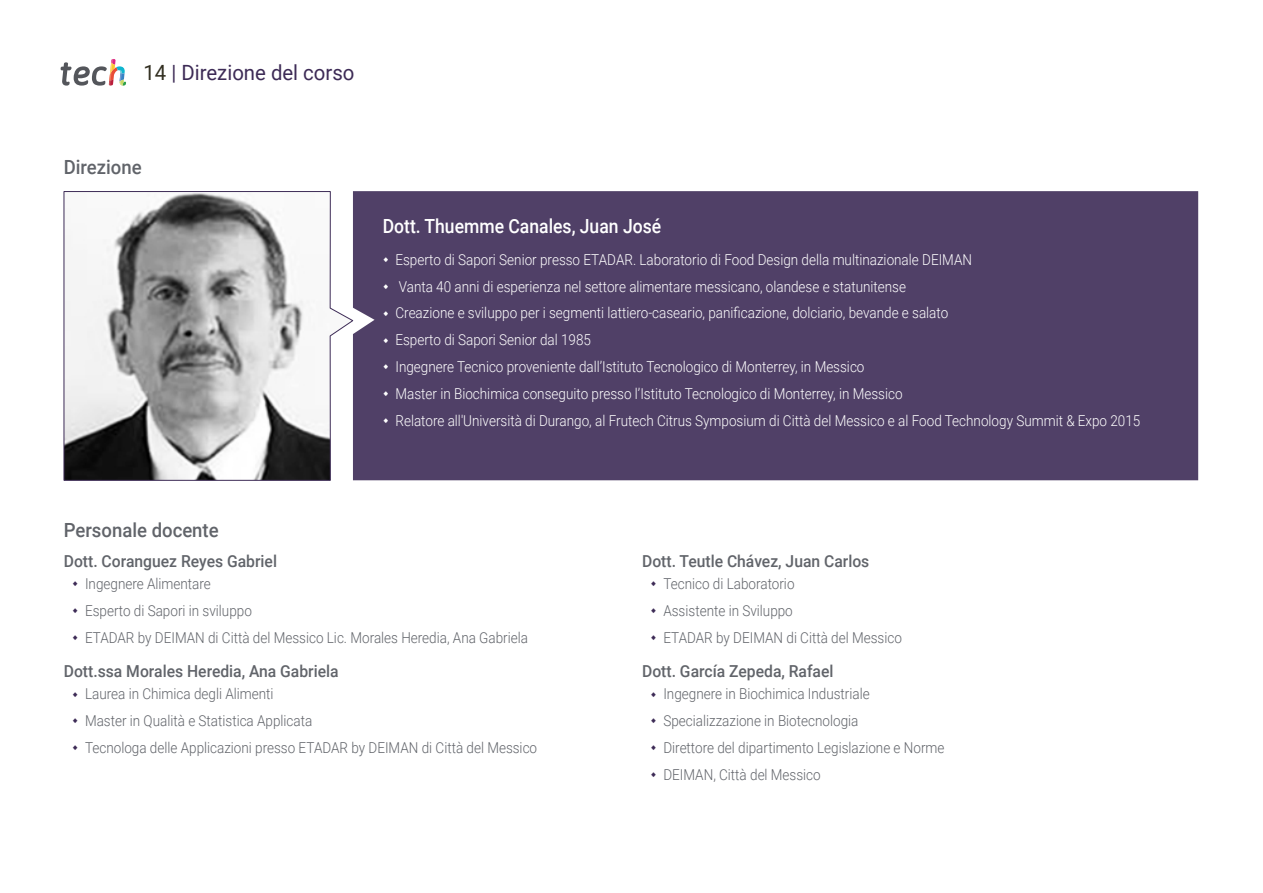
<style>
.page{position:relative;width:1263px;height:893px;background:#fff}
.page>*{position:absolute;margin:0;border:0;box-sizing:border-box;transform-origin:0 0}
.t1{font:21px "Roboto";color:#3d2b56}
.t2{font:500 19.5px "Roboto";color:#fff;scale:.9 1}
.t3{font:500 19.5px "Roboto";color:#61646a;scale:.95 1}
.t4{font:500 16.5px "Roboto";color:#61646a;scale:.95 1}
.t5{font:300 15px/26.7px "Roboto";color:#fff;scale:.9 1}
.t6{font:300 15px/26.7px "Roboto";color:#61646a;scale:.9 1}
.s1{color:#312e20}
</style>
<div class="page">
<svg style="left:61px;top:59px;width:65px;height:27px"></svg>
<div style="left:353px;top:191px;width:845px;height:289px;background:#504067"></div>
<svg style="left:64px;top:191px;width:289px;height:290px"></svg>
<svg style="left:384px;top:257px;width:4px;height:5px"></svg>
<svg style="left:384px;top:284px;width:4px;height:5px"></svg>
<svg style="left:384px;top:311px;width:4px;height:5px"></svg>
<svg style="left:384px;top:338px;width:4px;height:5px"></svg>
<svg style="left:384px;top:364px;width:4px;height:5px"></svg>
<svg style="left:384px;top:391px;width:4px;height:5px"></svg>
<svg style="left:384px;top:418px;width:4px;height:5px"></svg>
<h1 class="t1" style="left:144px;top:57px;width:213px"><span class="s1">14</span> | Direzione del corso</h1>
<h2 class="t3" style="left:64px;top:154px;width:84px">Direzione</h2>
<h2 class="t3" style="left:64px;top:517px;width:165px">Personale docente</h2>
<h2 class="t2" style="left:383px;top:213px;width:311px">Dott. Thuemme Canales, Juan José</h2>
<p class="t5" style="left:395px;top:246px;width:829px">Esperto di Sapori Senior presso ETADAR. Laboratorio di Food Design della multinazionale DEIMAN<br>Vanta 40 anni di esperienza nel settore alimentare messicano, olandese e statunitense<br>Creazione e sviluppo per i segmenti lattiero-caseario, panificazione, dolciario, bevande e salato<br>Esperto di Sapori Senior dal 1985<br>Ingegnere Tecnico proveniente dall’Istituto Tecnologico di Monterrey, in Messico<br>Master in Biochimica conseguito presso l’Istituto Tecnologico di Monterrey, in Messico<br>Relatore all'Università di Durango, al Frutech Citrus Symposium di Città del Messico e al Food Technology Summit &amp; Expo 2015</p>
<p class="t4" style="left:64px;top:549px;width:226px">Dott. Coranguez Reyes Gabriel</p>
<p class="t6" style="left:85px;top:570px;width:494px">Ingegnere Alimentare<br>Esperto di Sapori in sviluppo<br>ETADAR by DEIMAN di Città del Messico Lic. Morales Heredia, Ana Gabriela</p>
<p class="t4" style="left:64px;top:660px;width:291px">Dott.ssa Morales Heredia, Ana Gabriela</p>
<p class="t6" style="left:85px;top:680px;width:504px">Laurea in Chimica degli Alimenti<br>Master in Qualità e Statistica Applicata<br>Tecnologa delle Applicazioni presso ETADAR by DEIMAN di Città del Messico</p>
<p class="t4" style="left:642px;top:549px;width:241px">Dott. Teutle Chávez, Juan Carlos</p>
<p class="t6" style="left:663px;top:570px;width:267px">Tecnico di Laboratorio<br>Assistente in Sviluppo<br>ETADAR by DEIMAN di Città del Messico</p>
<p class="t4" style="left:642px;top:660px;width:203px">Dott. García Zepeda, Rafael</p>
<p class="t6" style="left:663px;top:680px;width:314px">Ingegnere in Biochimica Industriale Specializzazione in Biotecnologia<br>Direttore del dipartimento Legislazione e Norme DEIMAN, Città del Messico</p>
</div>
